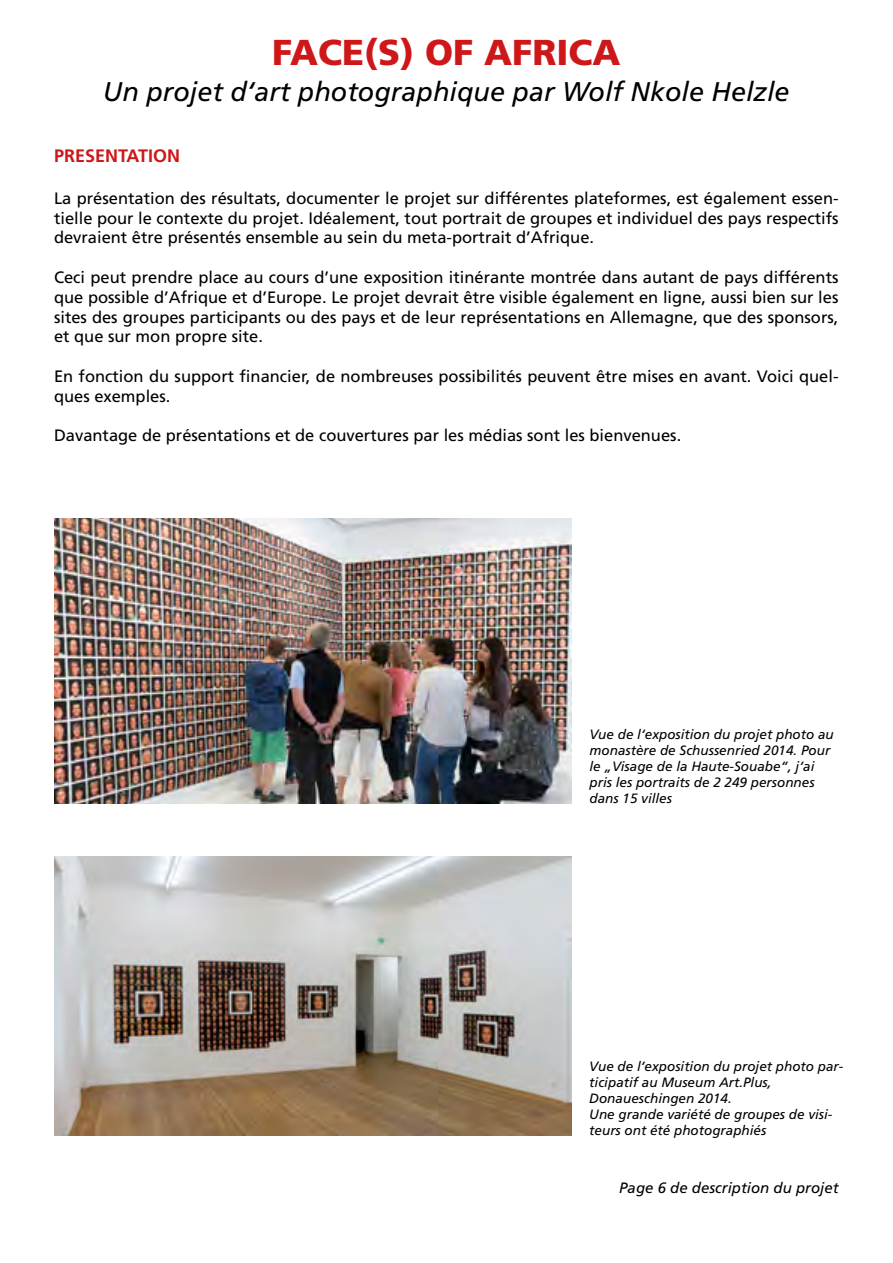
<style>
.page{position:relative;width:893px;height:1263px;background:#fff}
.page>*{position:absolute;margin:0;border:0;box-sizing:border-box;transform-origin:0 0}
.t1{font:900 36px "Frutiger";color:#cd1719}
.t2{font:italic 27px "Frutiger";color:#000}
.t3{font:700 18px "Frutiger";color:#cd1719}
.t4{font:16.5px/19.8px "Frutiger";color:#000;text-align:justify}
.t5{font:italic 15px "Frutiger";color:#000}
.t6{font:italic 13.5px/16.2px "Frutiger";color:#000}
</style>
<div class="page">
<img style="left:55px;top:518px;width:517px;height:285px">
<img style="left:55px;top:857px;width:517px;height:278px">
<h1 class="t1" style="left:272px;top:30px;width:350px">FACE(S) OF AFRICA</h1>
<h2 class="t2" style="left:103px;top:76px;width:688px">Un projet d‘art photographique par Wolf Nkole Helzle</h2>
<p class="t3" style="left:54px;top:145px;width:128px">PRESENTATION</p>
<p class="t4" style="left:54px;top:188px;width:786px">La présentation des résultats, documenter le projet sur différentes plateformes, est également essen&shy;tielle pour le contexte du projet. Idéalement, tout portrait de groupes et individuel des pays respectifs devraient être présentés ensemble au sein du meta-portrait d’Afrique.</p>
<p class="t4" style="left:54px;top:267px;width:786px">Ceci peut prendre place au cours d’une exposition itinérante montrée dans autant de pays différents que possible d’Afrique et d’Europe. Le projet devrait être visible également en ligne, aussi bien sur les sites des groupes participants ou des pays et de leur représentations en Allemagne, que des sponsors, et que sur mon propre site.</p>
<p class="t4" style="left:54px;top:366px;width:786px">En fonction du support financier, de nombreuses possibilités peuvent être mises en avant. Voici quel&shy;ques exemples.</p>
<p class="t4" style="left:54px;top:426px;width:629px">Davantage de présentations et de couvertures par les médias sont les bienvenues.</p>
<p class="t6" style="left:589px;top:726px;width:246px">Vue de l‘exposition du projet photo au monastère de Schussenried 2014. Pour le „Visage de la Haute-Souabe“, j‘ai pris les portraits de 2 249 personnes dans 15 villes</p>
<p class="t6" style="left:589px;top:1058px;width:255px">Vue de l‘exposition du projet photo par&shy;ticipatif au Museum Art.Plus,<br>Donaueschingen 2014.<br>Une grande variété de groupes de visi&shy;teurs ont été photographiés</p>
<p class="t5" style="left:619px;top:1179px;width:221px">Page 6 de description du projet</p>
</div>
